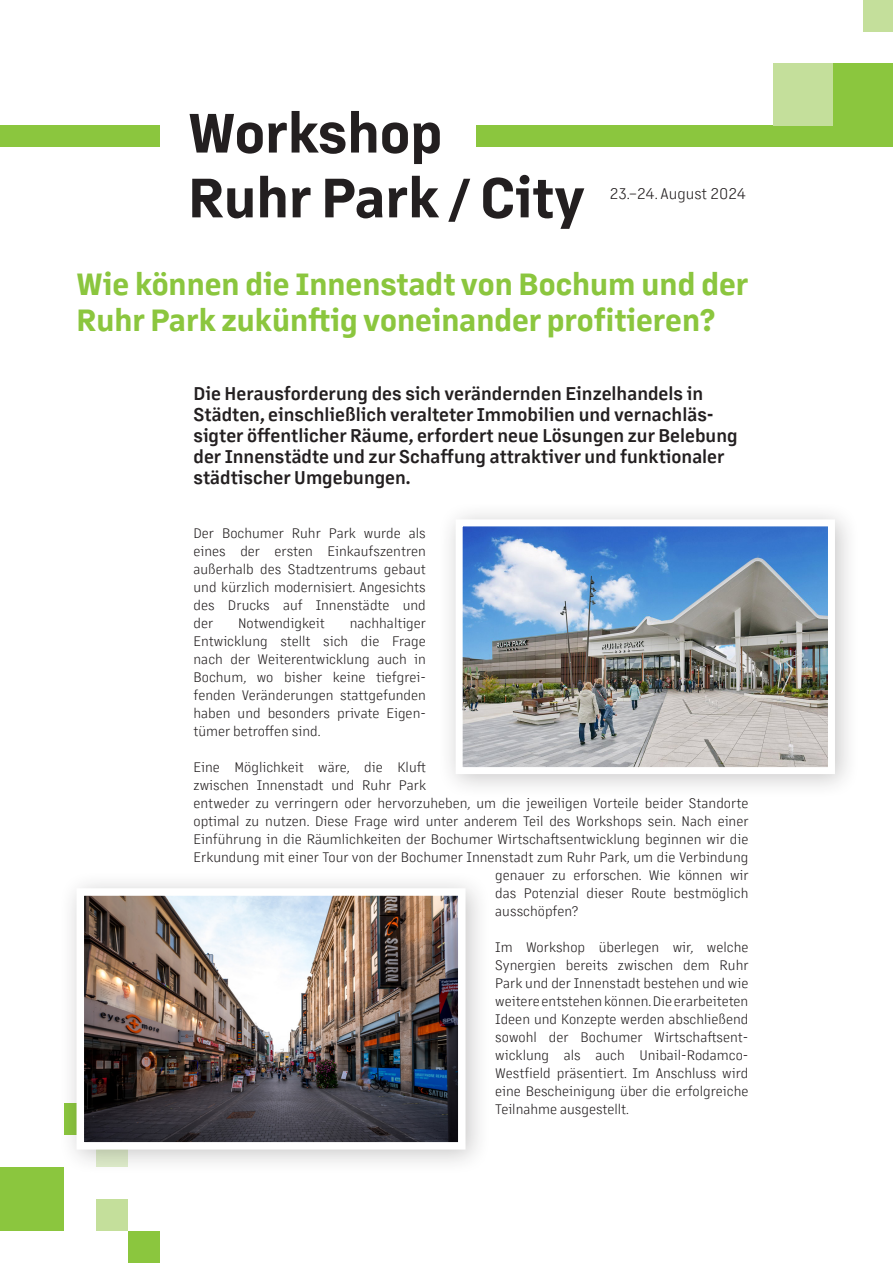
<style>
.page{position:relative;width:893px;height:1263px;background:#fff}
.page>*{position:absolute;margin:0;border:0;box-sizing:border-box;transform-origin:0 0}
.t1{font:700 54px "Margin MVB";color:#231f20}
.t2{font:700 30px "Margin MVB";color:#8bc63e}
.t3{font:600 18px/21px "Margin MVB";color:#231f20}
.t4{font:300 15px "Margin MVB";color:#231f20}
.t5{font:300 13.5px/18px "Margin MVB";color:#231f20;text-align:justify}
</style>
<div class="page">
<div style="left:0;top:1167px;width:64px;height:64px;background:#8bc63e"></div>
<div style="left:128px;top:1231px;width:31px;height:32px;background:#8bc63e"></div>
<div style="left:96px;top:1199px;width:32px;height:32px;background:#c4df9b"></div>
<div style="left:0;top:125px;width:159px;height:22px;background:#8bc63e"></div>
<div style="left:477px;top:125px;width:416px;height:22px;background:#8bc63e"></div>
<div style="left:58px;top:869px;width:433px;height:306px;background:#231f20;opacity:.25"></div>
<img style="left:86px;top:897px;width:370px;height:243px">
<div style="left:77px;top:888px;width:388px;height:261px;border:8px solid #fff"></div>
<div style="left:437px;top:501px;width:423px;height:298px;background:#231f20;opacity:.25"></div>
<img style="left:464px;top:527px;width:363px;height:239px">
<div style="left:456px;top:519px;width:379px;height:255px;border:7px solid #fff"></div>
<div style="left:833px;top:63px;width:60px;height:63px;background:#8bc63e"></div>
<div style="left:773px;top:63px;width:60px;height:63px;background:#c4df9b"></div>
<div style="left:863px;top:1px;width:30px;height:31px;background:#c4df9b"></div>
<p class="t1" style="left:188px;top:95px;width:256px">Workshop</p>
<p class="t1" style="left:188px;top:160px;width:398px">Ruhr Park / City</p>
<p class="t4" style="left:610px;top:183px;width:138px">23.–24. August 2024</p>
<p class="t2" style="left:77px;top:263px;width:673px">Wie können die Innenstadt von Bochum und der</p>
<p class="t2" style="left:77px;top:299px;width:640px">Ruhr Park zukünftig voneinander profitieren?</p>
<p class="t3" style="left:194px;top:382px;width:546px">Die Herausforderung des sich verändernden Einzelhandels in Städten, einschließlich veralteter Immobilien und vernachläs&shy;sigter öffentlicher Räume, erfordert neue Lösungen zur Belebung der Innenstädte und zur Schaffung attraktiver und funktionaler städtischer Umgebungen.</p>
<p class="t5" style="left:194px;top:524px;width:234px">Der Bochumer Ruhr Park wurde als eines der ersten Einkaufszentren außerhalb des Stadtzentrums gebaut und kürzlich modernisiert. Angesichts des Drucks auf Innenstädte und der</p>
<p class="t5" style="left:194px;top:614px;width:234px;text-indent:156px">nachhaltiger Entwicklung stellt sich die Frage nach der Weiterentwicklung auch in Bochum, wo bisher keine tiefgrei&shy;fenden Veränderungen stattgefunden haben und besonders private Eigen&shy;tümer betroffen sind.</p>
<p class="t5" style="left:194px;top:758px;width:234px">Eine Möglichkeit wäre, die Kluft</p>
<p class="t5" style="left:194px;top:776px;width:234px">zwischen Innenstadt und Ruhr Park</p>
<p class="t5" style="left:194px;top:794px;width:556px">entweder zu verringern oder hervorzuheben, um die jeweiligen Vorteile beider Standorte</p>
<p class="t5" style="left:194px;top:812px;width:557px">optimal zu nutzen. Diese Frage wird unter anderem Teil des Workshops sein. Nach einer</p>
<p class="t5" style="left:194px;top:830px;width:556px">Einführung in die Räumlichkeiten der Bochumer Wirtschaftsentwicklung beginnen wir die</p>
<p class="t5" style="left:194px;top:848px;width:556px">Erkundung mit einer Tour von der Bochumer Innenstadt zum Ruhr Park, um die Verbindung</p>
<p class="t5" style="left:495px;top:866px;width:255px">genauer zu erforschen. Wie können wir</p>
<p class="t5" style="left:495px;top:884px;width:255px">das Potenzial dieser Route bestmöglich</p>
<p class="t5" style="left:495px;top:902px;width:85px">ausschöpfen?</p>
<p class="t5" style="left:495px;top:938px;width:255px">Im Workshop überlegen wir, welche Synergien bereits zwischen dem Ruhr Park und der Innenstadt bestehen und wie weitere entstehen können. Die erarbeiteten Ideen und Konzepte werden abschließend sowohl der Bochumer Wirtschaftsent&shy;wicklung als auch Unibail-Rodamco-Westfield präsentiert. Im Anschluss wird eine Bescheinigung über die erfolgreiche Teilnahme ausgestellt.</p>
<p class="t5" style="left:238px;top:614px;width:88px">Notwendigkeit</p>
</div>
